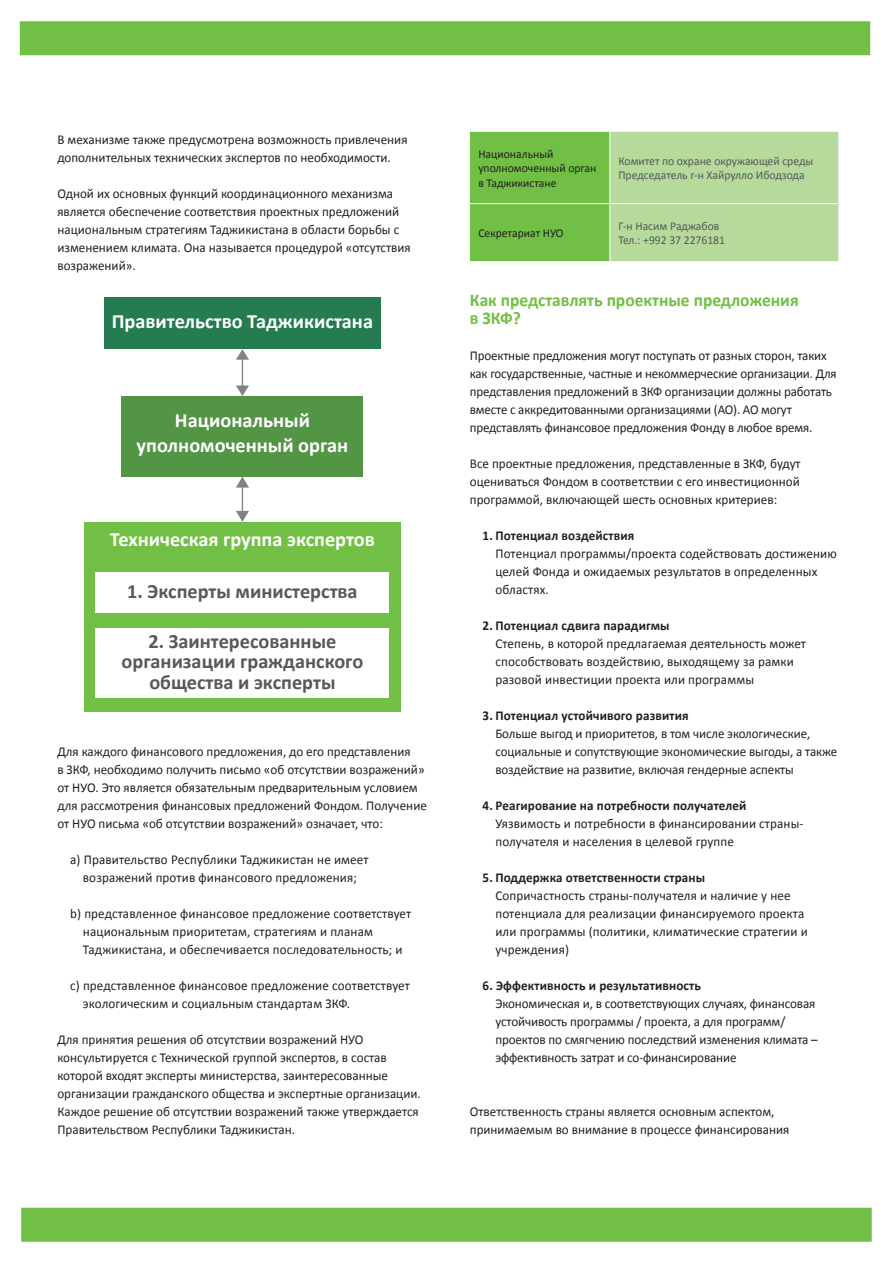
<style>
.page{position:relative;width:893px;height:1263px;background:#fff}
.page>*{position:absolute;margin:0;border:0;box-sizing:border-box;transform-origin:0 0}
.t1{font:700 20.25px/24.3px "Calibri";color:#fff;text-align:center}
.t2{font:700 20.25px/20.2px "Calibri";color:#57585a;text-align:center}
.Überschrift1{font:700 18px/18px "Calibri";color:#71bf44}
.Überschrift1-2{font:13.5px/18px "Calibri";color:#231f20}
.Überschrift1-3{font:13.5px/18px "Calibri";color:#231f20;scale:.96 1}
.Überschrift1-4{font:12px/14.4px "Calibri";color:#57585a}
.Überschrift1-5{font:12px/14.4px "Calibri";color:#231f20}
.s1{font-weight:700}
</style>
<div class="page">
<svg style="left:470px;top:132px;width:368px;height:129px;background:#9ccf7a"></svg>
<hr style="left:609px;top:132px;width:1px;height:71px;background:#fff">
<hr style="left:609px;top:204px;width:1px;height:57px;background:#fff">
<hr style="left:470px;top:203px;width:140px;height:1px;background:#fff">
<hr style="left:610px;top:203px;width:228px;height:1px;background:#fff">
<div style="left:21px;top:1208px;width:851px;height:34px;background:#71bf44;border:2px solid #71bf44"></div>
<div style="left:20px;top:21px;width:850px;height:34px;background:#71bf44;border:2px solid #71bf44"></div>
<div style="left:104px;top:297px;width:277px;height:52px;background:#247c50"></div>
<div style="left:122px;top:396px;width:241px;height:81px;background:#519545"></div>
<div style="left:84px;top:522px;width:317px;height:190px;background:#71bf44"></div>
<div style="left:96px;top:572px;width:293px;height:41px;background:#fff"></div>
<div style="left:96px;top:628px;width:293px;height:69px;background:#fff"></div>
<svg style="left:236px;top:477px;width:13px;height:45px"></svg>
<svg style="left:236px;top:349px;width:13px;height:47px"></svg>
<p class="Überschrift1-2" style="left:57px;top:130px;width:352px">В механизме также предусмотрена возможность привлечения дополнительных технических экспертов по необходимости.</p>
<p class="Überschrift1-2" style="left:57px;top:184px;width:355px">Одной их основных функций координационного механизма является обеспечение соответствия проектных предложений национальным стратегиям Таджикистана в области борьбы с изменением климата. Она называется процедурой «отсутствия возражений».</p>
<p class="t1" style="left:112px;top:309px;width:263px">Правительство Таджикистана</p>
<p class="t1" style="left:137px;top:408px;width:213px">Национальный уполномоченный орган</p>
<p class="t1" style="left:110px;top:527px;width:266px">Техническая группа экспертов</p>
<p class="t2" style="left:127px;top:581px;width:232px">1. Эксперты министерства</p>
<p class="t2" style="left:122px;top:631px;width:243px">2. Заинтересованные организации гражданского общества и эксперты</p>
<p class="Überschrift1-2" style="left:57px;top:742px;width:371px">Для каждого финансового предложения, до его представления<br>в ЗКФ, необходимо получить письмо «об отсутствии возражений» от НУО. Это является обязательным предварительным условием для рассмотрения финансовых предложений Фондом. Получение от НУО письма «об отсутствии возражений» означает, что:</p>
<p class="Überschrift1-2" style="left:70px;top:850px;width:300px;text-align:center">a) Правительство Республики Таджикистан не имеет возражений против финансового предложения;</p>
<p class="Überschrift1-2" style="left:83px;top:904px;width:330px;text-indent:-13px">b) представленное финансовое предложение соответствует национальным приоритетам, стратегиям и планам<br>Таджикистана, и обеспечивается последовательность; и</p>
<p class="Überschrift1-2" style="left:83px;top:976px;width:329px;text-indent:-13px">c) представленное финансовое предложение соответствует экологическим и социальным стандартам ЗКФ.</p>
<p class="Überschrift1-2" style="left:57px;top:1030px;width:365px">Для принятия решения об отсутствии возражений НУО консультируется с Технической группой экспертов, в состав которой входят эксперты министерства, заинтересованные организации гражданского общества и экспертные организации.<br>Каждое решение об отсутствии возражений также утверждается Правительством Республики Таджикистан.</p>
<p class="Überschrift1-5" style="left:478px;top:146px;width:119px">Национальный уполномоченный орган в Таджикистане</p>
<p class="Überschrift1-4" style="left:618px;top:154px;width:196px">Комитет по охране окружающей среды<br>Председатель г-н Хайрулло Ибодзода</p>
<p class="Überschrift1-5" style="left:478px;top:225px;width:87px">Секретариат НУО</p>
<p class="Überschrift1-4" style="left:618px;top:218px;width:108px">Г-н Насим Раджабов<br>Тел.: +992 37 2276181</p>
<p class="Überschrift1" style="left:470px;top:290px;width:330px">Как представлять проектные предложения в ЗКФ?</p>
<p class="Überschrift1-3" style="left:470px;top:346px;width:384px">Проектные предложения могут поступать от разных сторон, таких как государственные, частные и некоммерческие организации. Для представления предложений в ЗКФ организации должны работать вместе с аккредитованными организациями (АО). АО могут представлять финансовое предложения Фонду в любое время.</p>
<p class="Überschrift1-2" style="left:470px;top:454px;width:332px;text-align:justify">Все проектные предложения, представленные в ЗКФ, будут оцениваться Фондом в соответствии с его инвестиционной программой, включающей шесть основных критериев:</p>
<p class="Überschrift1-2" style="left:495px;top:526px;width:343px;text-indent:-13px"><span class="s1">1. Потенциал воздействия<br></span>Потенциал программы/проекта содействовать достижению целей Фонда и ожидаемых результатов в определенных областях.</p>
<p class="Überschrift1-2" style="left:495px;top:616px;width:312px;text-indent:-13px"><span class="s1">2. Потенциал сдвига парадигмы<br></span>Степень, в которой предлагаемая деятельность может способствовать воздействию, выходящему за рамки разовой инвестиции проекта или программы</p>
<p class="Überschrift1-3" style="left:495px;top:706px;width:358px;text-indent:-13px"><span class="s1">3. Потенциал устойчивого развития<br></span>Больше выгод и приоритетов, в том числе экологические, социальные и сопутствующие экономические выгоды, а также воздействие на развитие, включая гендерные аспекты</p>
<p class="Überschrift1-2" style="left:495px;top:796px;width:310px;text-indent:-13px"><span class="s1">4. Реагирование на потребности получателей<br></span>Уязвимость и потребности в финансировании страны&shy;получателя и населения в целевой группе</p>
<p class="Überschrift1-2" style="left:495px;top:868px;width:314px;text-indent:-13px"><span class="s1">5. Поддержка ответственности страны<br></span>Сопричастность страны-получателя и наличие у нее потенциала для реализации финансируемого проекта или программы (политики, климатические стратегии и учреждения)</p>
<p class="Überschrift1-2" style="left:495px;top:976px;width:324px;text-indent:-13px"><span class="s1">6. Эффективность и результативность<br></span>Экономическая и, в соответствующих случаях, финансовая устойчивость программы / проекта, а для программ/ проектов по смягчению последствий изменения климата – эффективность затрат и со-финансирование</p>
<p class="Überschrift1-2" style="left:470px;top:1102px;width:321px">Ответственность страны является основным аспектом, принимаемым во внимание в процессе финансирования</p>
</div>
